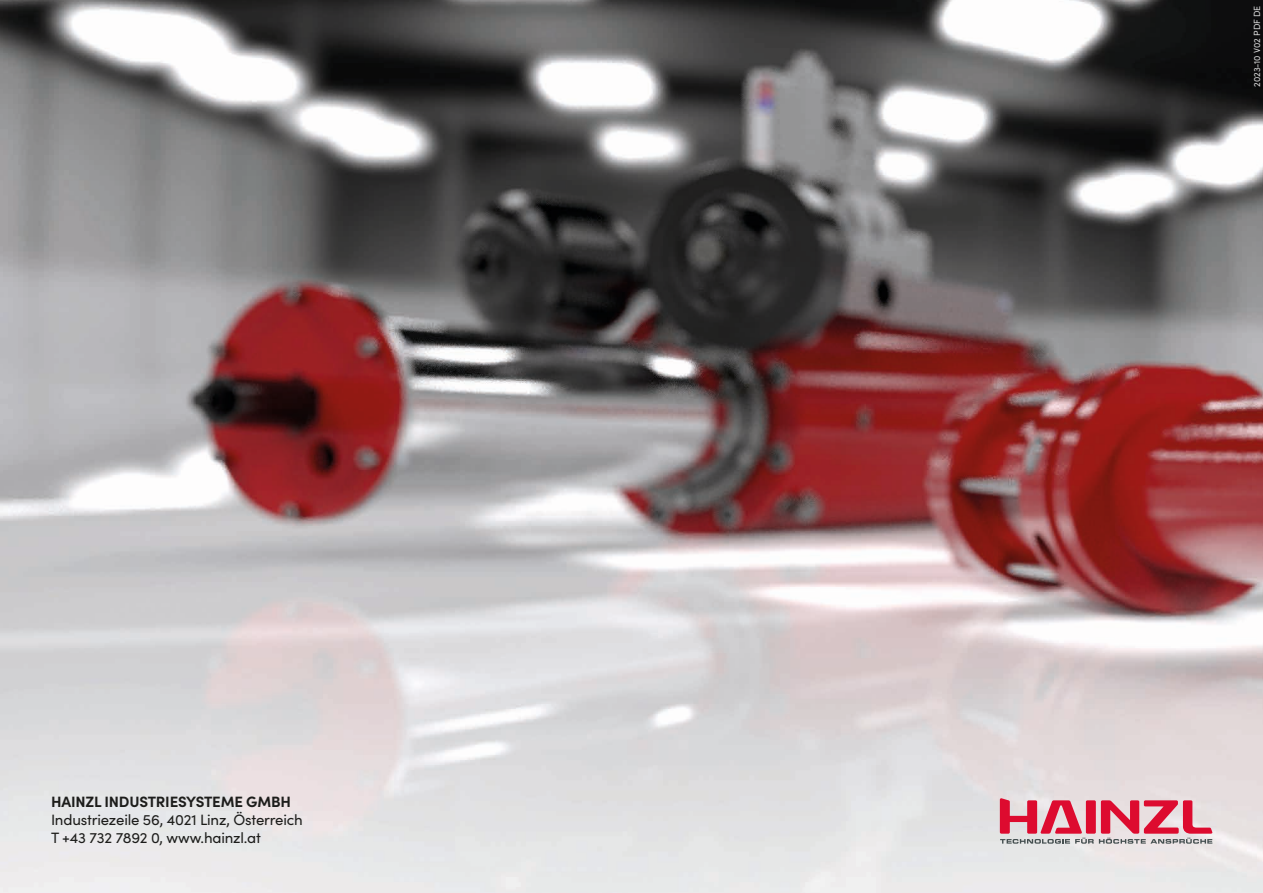
<style>
.page{position:relative;width:1263px;height:893px;background:#fff}
.page>*{position:absolute;margin:0;border:0;box-sizing:border-box;transform-origin:0 0}
.t1{font:15px/18px "Sofia Pro";letter-spacing:-.01em;color:#1d1d1b}
.t2{font:700 15px "Sofia Pro";letter-spacing:-.01em;color:#1d1d1b}
.t3{font:9px "Sofia Pro";color:#dadada}
</style>
<div class="page">
<img style="left:0;top:0;width:1263px;height:893px">
<svg style="left:1000px;top:798px;width:212px;height:46px;background:#db8795"></svg>
<p class="t2" style="left:51px;top:790px;width:242px">HAINZL INDUSTRIESYSTEME GMBH</p>
<p class="t1" style="left:51px;top:810px;width:253px">Industriezeile 56, 4021 Linz, Österreich<br>T +43 732 7892 0, www.hainzl.at</p>
<p class="t3" style="left:1250px;top:87px;width:83px;rotate:-90deg">2023-10 V02 PDF DE</p>
</div>
